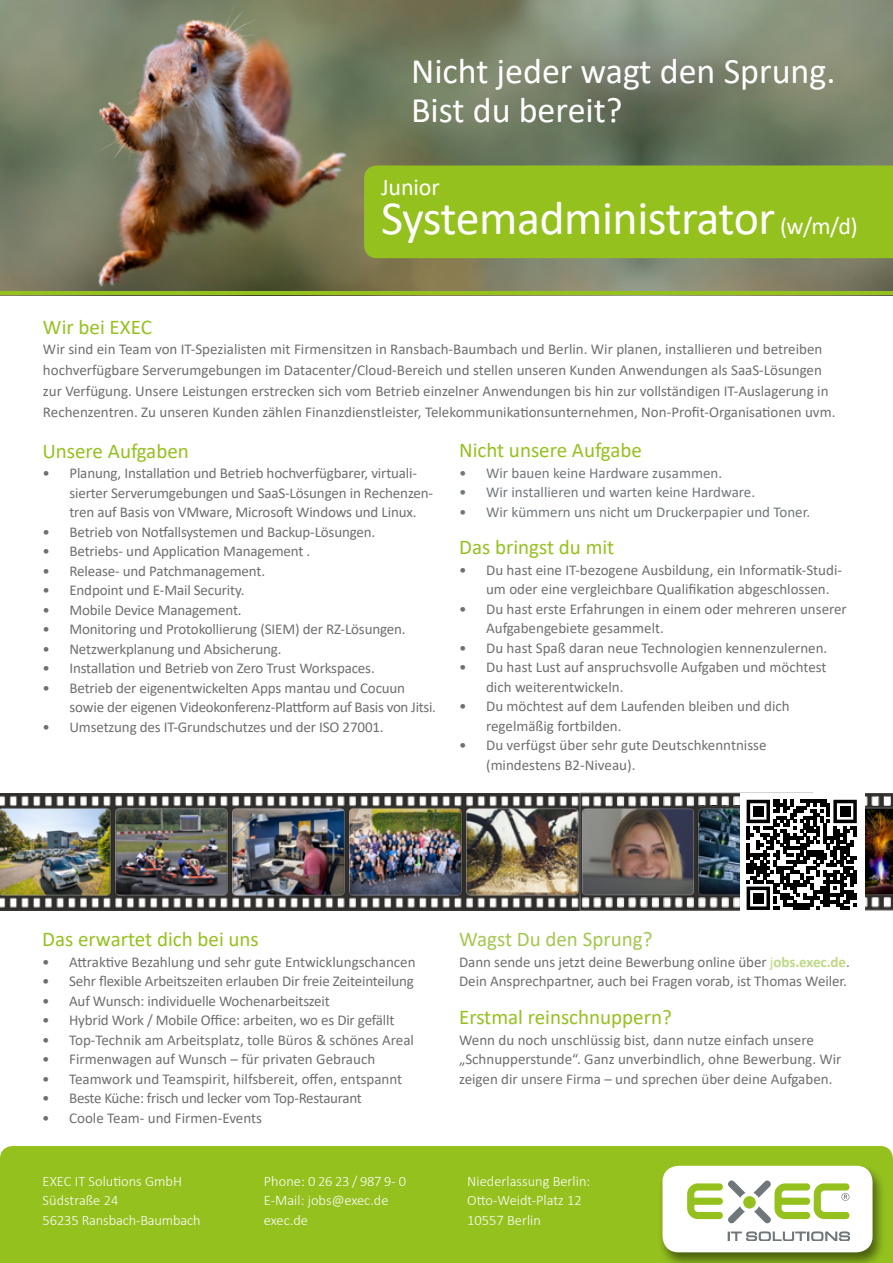
<style>
.page{position:relative;width:893px;height:1263px;background:#fff}
.page>*{position:absolute;margin:0;border:0;box-sizing:border-box;transform-origin:0 0}
.t1{font:48px "Calibri";letter-spacing:-.01em;color:#fff}
.t2{font:36px/39px "Calibri";color:#fff}
.t3{font:24px "Calibri";letter-spacing:-.005em;color:#fff}
.t4{font:21px "Calibri";color:#95c11f}
.t5{font:21px "Calibri";color:#a3c74f}
.t6{font:15px/19.5px "Calibri";letter-spacing:-.005em;color:#706f6f}
.t7{font:15px "Calibri";color:#70777a}
.t8{font:300 14.4px/19.5px "Calibri";color:#fff}
.s1{font-size:24px}
.s2{color:#bed884}
.s3{font-weight:700;color:#bed884}
</style>
<div class="page">
<div style="left:0;top:1146px;width:893px;height:117px;background:#95c11f"></div>
<div style="left:657px;top:1164px;width:230px;height:99px;background:#000;opacity:.5"></div>
<div style="left:662px;top:1166px;width:210px;height:86px;background:#fff;border-radius:16px"></div>
<svg style="left:728px;top:1232px;width:122px;height:9px"></svg>
<div style="left:743px;top:1196px;width:13px;height:12px;background:#95c11f;border-radius:50%"></div>
<svg style="left:687px;top:1180px;width:58px;height:43px"></svg>
<svg style="left:753px;top:1180px;width:96px;height:43px"></svg>
<img style="left:0;top:0;width:893px;height:292px">
<hr style="left:0;top:292px;width:893px;height:3px;background:#95c11f">
<div style="left:364px;top:165px;width:529px;height:93px;background:#95c11f"></div>
<img style="left:865px;top:808px;width:1px;height:88px">
<img style="left:0;top:793px;width:740px;height:118px">
<img style="left:866px;top:793px;width:27px;height:117px">
<svg style="left:747px;top:800px;width:110px;height:110px"></svg>
<div style="left:753px;top:806px;width:10px;height:10px;background:#000"></div>
<div style="left:840px;top:806px;width:10px;height:10px;background:#000"></div>
<div style="left:753px;top:893px;width:10px;height:10px;background:#000"></div>
<h2 class="t2" style="left:411px;top:51px;width:426px">Nicht jeder wagt den Sprung.<br>Bist du bereit?</h2>
<h3 class="t3" style="left:381px;top:170px;width:60px">Junior</h3>
<h1 class="t1" style="left:381px;top:185px;width:478px">Systemadministrator <span class="s1">(w/m/d)</span></h1>
<h3 class="t4" style="left:43px;top:313px;width:110px">Wir bei EXEC</h3>
<p class="t6" style="left:43px;top:338px;width:794px;line-height:21px">Wir sind ein Team von IT-Spezialisten mit Firmensitzen in Ransbach-Baumbach und Berlin. Wir planen, installieren und betreiben hochverfügbare Serverumgebungen im Datacenter/Cloud-Bereich und stellen unseren Kunden Anwendungen als SaaS-Lösungen zur Verfügung. Unsere Leistungen erstrecken sich vom Betrieb einzelner Anwendungen bis hin zur vollständigen IT-Auslagerung in Rechenzentren. Zu unseren Kunden zählen Finanzdienstleister, Telekommunikationsunternehmen, Non-Profit-Organisationen uvm.</p>
<h3 class="t4" style="left:42px;top:437px;width:148px">Unsere Aufgaben</h3>
<p class="t6" style="left:69px;top:463px;width:365px;text-indent:-27px">• Planung, Installation und Betrieb hochverfügbarer, virtuali&shy;sierter Serverumgebungen und SaaS-Lösungen in Rechenzen&shy;tren auf Basis von VMware, Microsoft Windows und Linux.</p>
<p class="t6" style="left:42px;top:521px;width:334px">• Betrieb von Notfallsystemen und Backup-Lösungen.</p>
<p class="t6" style="left:42px;top:541px;width:269px">• Betriebs- und Application Management .</p>
<p class="t6" style="left:42px;top:560px;width:224px">• Release- und Patchmanagement.</p>
<p class="t6" style="left:42px;top:580px;width:204px">• Endpoint und E-Mail Security.</p>
<p class="t6" style="left:42px;top:599px;width:201px">• Mobile Device Management.</p>
<p class="t6" style="left:42px;top:619px;width:365px">• Monitoring und Protokollierung (SIEM) der RZ-Lösungen.</p>
<p class="t6" style="left:42px;top:638px;width:241px">• Netzwerkplanung und Absicherung.</p>
<p class="t6" style="left:42px;top:658px;width:334px">• Installation und Betrieb von Zero Trust Workspaces.</p>
<p class="t6" style="left:69px;top:677px;width:368px;text-indent:-27px">• Betrieb der eigenentwickelten Apps mantau und Cocuun sowie der eigenen Videokonferenz-Plattform auf Basis von Jitsi.</p>
<p class="t6" style="left:42px;top:716px;width:343px">• Umsetzung des IT-Grundschutzes und der ISO 27001.</p>
<h3 class="t4" style="left:459px;top:435px;width:184px">Nicht unsere Aufgabe</h3>
<p class="t7" style="left:459px;top:462px;width:264px">• Wir bauen keine Hardware zusammen.</p>
<p class="t7" style="left:459px;top:482px;width:298px">• Wir installieren und warten keine Hardware.</p>
<p class="t7" style="left:459px;top:501px;width:353px">• Wir kümmern uns nicht um Druckerpapier und Toner.</p>
<h3 class="t4" style="left:459px;top:532px;width:157px">Das bringst du mit</h3>
<p class="t6" style="left:486px;top:560px;width:357px;text-indent:-27px">• Du hast eine IT-bezogene Ausbildung, ein Informatik-Studi&shy;um oder eine vergleichbare Qualifikation abgeschlossen.</p>
<p class="t6" style="left:486px;top:599px;width:362px;text-indent:-27px">• Du hast erste Erfahrungen in einem oder mehreren unserer<br>Aufgabengebiete gesammelt.</p>
<p class="t6" style="left:459px;top:638px;width:370px">• Du hast Spaß daran neue Technologien kennenzulernen.</p>
<p class="t6" style="left:486px;top:657px;width:342px;text-indent:-27px">• Du hast Lust auf anspruchsvolle Aufgaben und möchtest dich weiterentwickeln.</p>
<p class="t6" style="left:486px;top:696px;width:305px;text-indent:-27px">• Du möchtest auf dem Laufenden bleiben und dich regelmäßig fortbilden.</p>
<p class="t6" style="left:486px;top:735px;width:282px;text-indent:-27px">• Du verfügst über sehr gute Deutschkenntnisse (mindestens B2-Niveau).</p>
<h3 class="t4" style="left:42px;top:924px;width:218px">Das erwartet dich bei uns</h3>
<p class="t6" style="left:42px;top:951px;width:375px">• Attraktive Bezahlung und sehr gute Entwicklungschancen</p>
<p class="t6" style="left:42px;top:971px;width:373px">• Sehr flexible Arbeitszeiten erlauben Dir freie Zeiteinteilung</p>
<p class="t6" style="left:42px;top:990px;width:289px">• Auf Wunsch: individuelle Wochenarbeitszeit</p>
<p class="t6" style="left:42px;top:1010px;width:354px">• Hybrid Work / Mobile Office: arbeiten, wo es Dir gefällt</p>
<p class="t6" style="left:42px;top:1029px;width:373px">• Top-Technik am Arbeitsplatz, tolle Büros &amp; schönes Areal</p>
<p class="t6" style="left:42px;top:1049px;width:335px">• Firmenwagen auf Wunsch – für privaten Gebrauch</p>
<p class="t6" style="left:42px;top:1068px;width:362px">• Teamwork und Teamspirit, hilfsbereit, offen, entspannt</p>
<p class="t6" style="left:42px;top:1088px;width:321px">• Beste Küche: frisch und lecker vom Top-Restaurant</p>
<p class="t6" style="left:42px;top:1107px;width:221px">• Coole Team- und Firmen-Events</p>
<h3 class="t5" style="left:459px;top:924px;width:195px">Wagst Du den Sprung?</h3>
<p class="t6" style="left:459px;top:952px;width:392px">Dann sende uns jetzt deine Bewerbung online über <span class="s2">j</span><span class="s3">obs.exec.de</span>.<br>Dein Ansprechpartner, auch bei Fragen vorab, ist Thomas Weiler.</p>
<h3 class="t4" style="left:459px;top:1002px;width:214px">Erstmal reinschnuppern?</h3>
<p class="t6" style="left:459px;top:1030px;width:384px">Wenn du noch unschlüssig bist, dann nutze einfach unsere „Schnupperstunde“. Ganz unverbindlich, ohne Bewerbung. Wir zeigen dir unsere Firma – und sprechen über deine Aufgaben.</p>
<p class="t8" style="left:43px;top:1171px;width:160px">EXEC IT Solutions GmbH<br>Südstraße 24<br>56235 Ransbach-Baumbach</p>
<p class="t8" style="left:264px;top:1171px;width:144px">Phone: 0 26 23 / 987 9 - 0<br>E-Mail: jobs@exec.de exec.de</p>
<p class="t8" style="left:467px;top:1171px;width:124px">Niederlassung Berlin:<br>Otto-Weidt-Platz 12<br>10557 Berlin</p>
</div>
